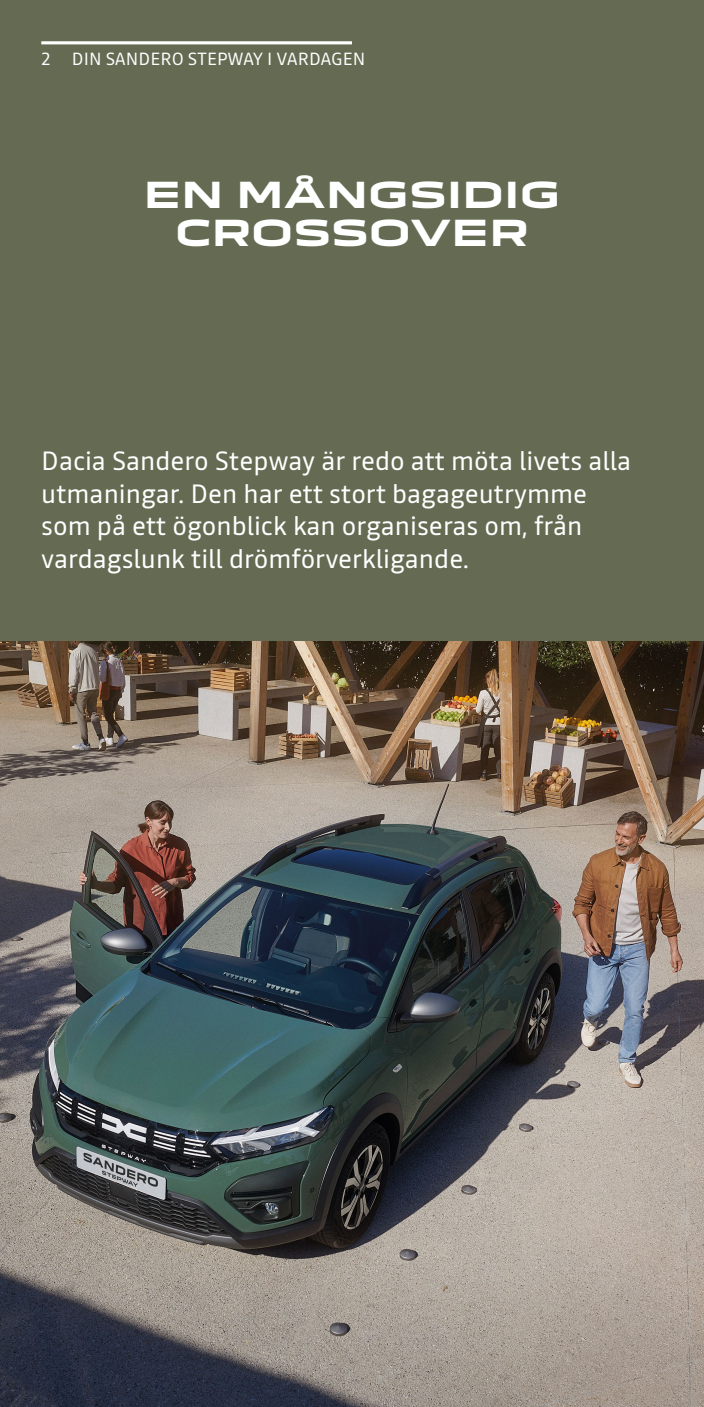
<style>
.page{position:relative;width:704px;height:1407px;background:#fff}
.page>*{position:absolute;margin:0;border:0;box-sizing:border-box;transform-origin:0 0}
.t1{font:700 35px/38.1px "Dacia Block Extended";color:#fff;text-align:center}
.t2{font:26.25px/32.5px "Read";color:#fff}
.t3{font:17.5px "Read";color:#fff}
</style>
<div class="page">
<div style="left:0;top:0;width:703px;height:641px;background:#646b52"></div>
<img style="left:0;top:641px;width:703px;height:765px">
<hr style="left:41px;top:41px;width:311px;height:3px;background:#fff">
<p class="t3" style="left:41px;top:46px;width:325px">2 DIN SANDERO STEPWAY I VARDAGEN</p>
<h1 class="t1" style="left:143px;top:176px;width:418px">EN MÅNGSIDIG<br>CROSSOVER</h1>
<p class="t2" style="left:41px;top:444px;width:591px">Dacia Sandero Stepway är redo att möta livets alla utmaningar. Den har ett stort bagageutrymme som på ett ögonblick kan organiseras om, från vardagslunk till drömförverkligande.</p>
</div>
